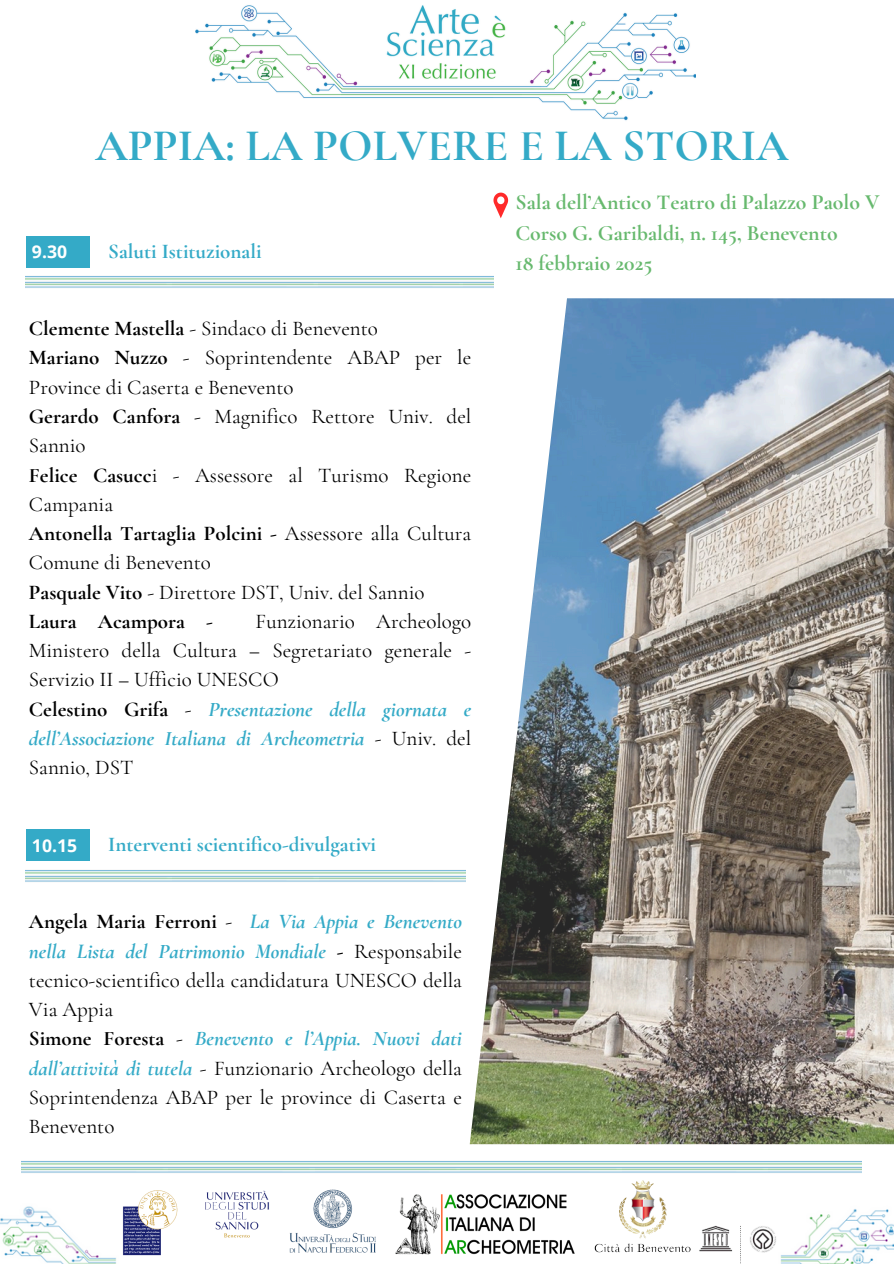
<style>
.page{position:relative;width:894px;height:1264px;background:#fff}
.page>*{position:absolute;margin:0;border:0;box-sizing:border-box;transform-origin:0 0}
.t1{font:700 45.15px "Cormorant Garamond";color:#34aac7}
.t2{font:700 21.75px/30.3px "Cormorant Garamond";color:#67b96e}
.t3{font:21px/29.2px "Cormorant Garamond";color:#000}
.t4{font:700 21px "Cormorant Garamond";color:#34aac7}
.t5{font:700 17.55px "Open Sans";color:#fff}
.s1{font-weight:700}
.s2{font-weight:700;font-style:italic;color:#34aac7}
</style>
<div class="page">
<img style="left:469px;top:298px;width:424px;height:846px">
<img style="left:196px;top:5px;width:499px;height:116px">
<div style="left:368px;top:58px;width:151px;height:26px;background:#fff"></div>
<img style="left:399px;top:63px;width:97px;height:16px">
<svg style="left:493px;top:193px;width:15px;height:25px"></svg>
<div style="left:26px;top:236px;width:63px;height:31px;background:#34aac7"></div>
<div style="left:26px;top:829px;width:63px;height:32px;background:#34aac7"></div>
<img style="left:0;top:1206px;width:116px;height:57px">
<img style="left:793px;top:1209px;width:100px;height:54px">
<img style="left:123px;top:1190px;width:146px;height:66px">
<img style="left:289px;top:1189px;width:87px;height:64px">
<img style="left:395px;top:1194px;width:180px;height:60px">
<img style="left:703px;top:1225px;width:90px;height:38px">
<img style="left:578px;top:1168px;width:125px;height:85px">
<p class="t5" style="left:32px;top:239px;width:37px">9.30</p>
<p class="t1" style="left:95px;top:118px;width:694px">APPIA: LA POLVERE E LA STORIA</p>
<h2 class="t4" style="left:108px;top:238px;width:155px">Saluti Istituzionali</h2>
<p class="t2" style="left:515px;top:187px;width:365px">Sala dell’Antico Teatro di Palazzo Paolo V<br>Corso G. Garibaldi, n. 145, Benevento<br>18 febbraio 2025</p>
<p class="t3" style="left:29px;top:314px;width:443px"><span class="s1">Clemente Mastella</span> - Sindaco di Benevento<br><span class="s1">Mariano Nuzzo</span> - Soprintendente ABAP per le<br>Province di Caserta e Benevento<br><span class="s1">Gerardo Canfora</span> - Magnifico Rettore Univ. del<br>Sannio<br><span class="s1">Felice Casucc</span>i - Assessore al Turismo Regione<br>Campania<br><span class="s1">Antonella Tartaglia Polcini -</span> Assessore alla Cultura<br>Comune di Benevento<br><span class="s1">Pasquale Vito</span> - Direttore DST, Univ. del Sannio<br><span class="s1">Laura Acampora -</span></p>
<p class="t3" style="left:29px;top:606px;width:443px;text-indent:226px">Funzionario Archeologo Ministero della Cultura – Segretariato generale - Servizio II – Ufficio UNESCO<br><span class="s1">Celestino Grifa</span> - <span class="s2">Presentazione della giornata e dell’Associazione Italiana di Archeometria</span> - Univ. del</p>
<p class="t3" style="left:29px;top:752px;width:106px">Sannio, DST</p>
<h1 class="t5" style="left:32px;top:832px;width:47px">10.15</h1>
<h2 class="t4" style="left:108px;top:831px;width:269px">Interventi scientifico-divulgativi</h2>
<p class="t3" style="left:29px;top:906px;width:434px"><span class="s1">Angela Maria Ferroni</span> - <span class="s2">La Via Appia e Benevento nella Lista del Patrimonio Mondiale</span> <span class="s1">-</span> Responsabile tecnico-scientifico della candidatura UNESCO della Via Appia<br><span class="s1">Simone Foresta</span> - <span class="s2">Benevento e l’Appia. Nuovi dati dall’attività di tutela</span> - Funzionario Archeologo della Soprintendenza ABAP per le province di Caserta e Benevento</p>
</div>
